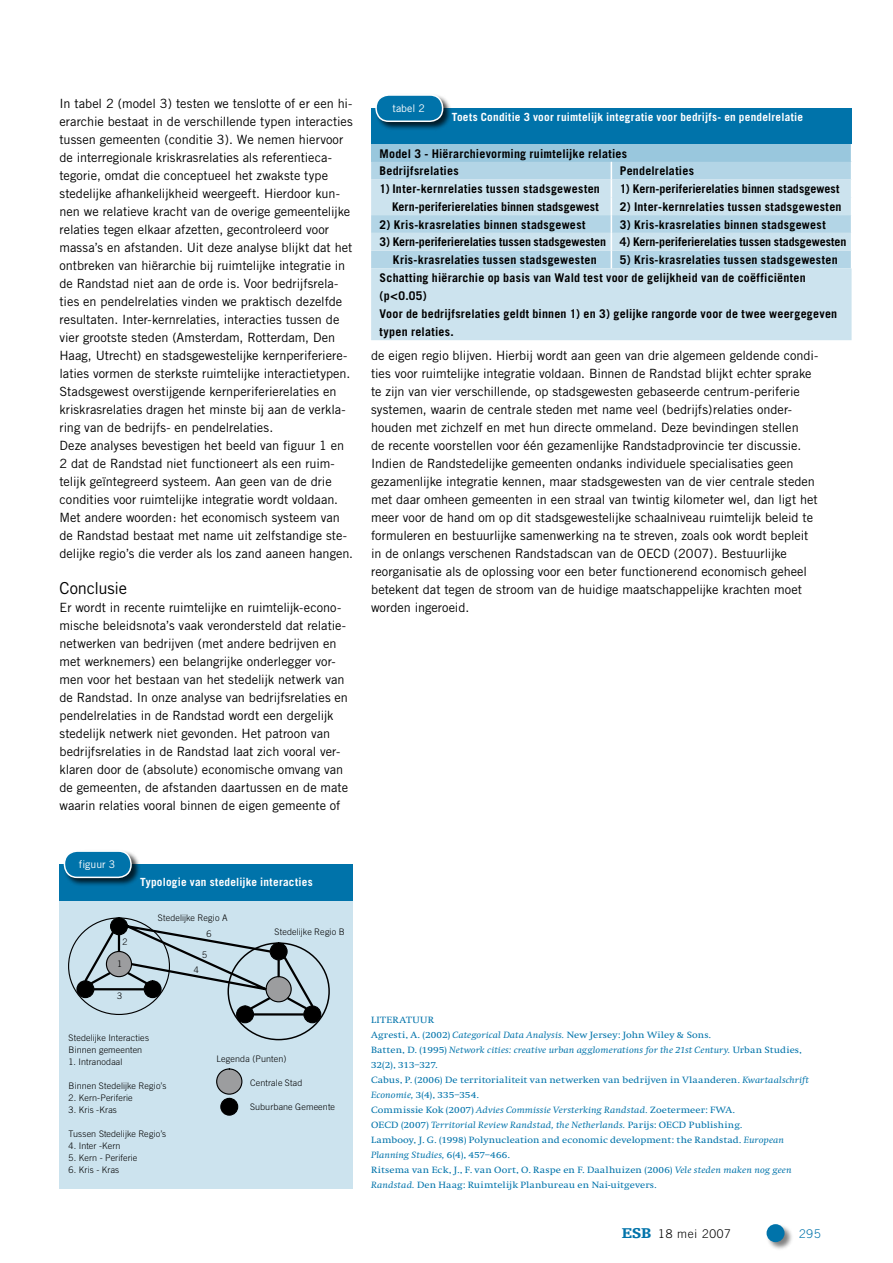
<style>
.page{position:relative;width:893px;height:1263px;background:#fff}
.page>*{position:absolute;margin:0;border:0;box-sizing:border-box;transform-origin:0 0}
.t1{font:16.5px "Trade Gothic";letter-spacing:-.015em;color:#000}
.t2{font:12.75px/18px "Trade Gothic";color:#000}
.t3{font:700 12px/18px "Trade Gothic";letter-spacing:.015em;color:#000}
.t4{font:300 12px "Trade Gothic";letter-spacing:.06em;color:#000}
.t5{font:300 12px "Trade Gothic";color:#0073aa}
.t6{font:700 11.25px "Trade Gothic";letter-spacing:.02em;color:#fff}
.t7{font:10.5px "Trade Gothic";color:#fff}
.t8{font:9.45px/15px "Swift";letter-spacing:.01em;color:#0073aa;scale:1.11 1}
.t9{font:300 9px/16px "Trade Gothic";letter-spacing:.01em;color:#000}
.s1{font-style:italic}
.s2{font-family:"Egyptienne F";font-weight:900;font-size:15px;color:#0073aa}
</style>
<div class="page">
<div style="left:766px;top:1223px;width:28px;height:29px;background:#000;opacity:.5"></div>
<div style="left:766px;top:1224px;width:18px;height:18px;background:#0073aa;border-radius:50%"></div>
<div style="left:60px;top:900px;width:293px;height:288px;background:#cce3ee"></div>
<div style="left:111px;top:918px;width:16px;height:17px;background:#000;border-radius:50%"></div>
<div style="left:110px;top:917px;width:18px;height:18px;border:1px solid #000;border-radius:50%"></div>
<div style="left:77px;top:981px;width:17px;height:16px;background:#000;border-radius:50%"></div>
<div style="left:76px;top:980px;width:18px;height:18px;border:1px solid #000;border-radius:50%"></div>
<div style="left:304px;top:1006px;width:17px;height:17px;background:#000;border-radius:50%"></div>
<div style="left:303px;top:1005px;width:18px;height:18px;border:1px solid #000;border-radius:50%"></div>
<div style="left:237px;top:1006px;width:16px;height:17px;background:#000;border-radius:50%"></div>
<div style="left:236px;top:1005px;width:18px;height:18px;border:1px solid #000;border-radius:50%"></div>
<div style="left:221px;top:1098px;width:17px;height:17px;background:#000;border-radius:50%"></div>
<div style="left:220px;top:1098px;width:18px;height:18px;border:1px solid #000;border-radius:50%"></div>
<div style="left:217px;top:1069px;width:25px;height:25px;background:#9c9d9f;border-radius:50%"></div>
<div style="left:216px;top:1068px;width:26px;height:27px;border:1px solid #000;border-radius:50%"></div>
<svg style="left:82px;top:923px;width:233px;height:94px"></svg>
<div style="left:60px;top:864px;width:293px;height:36px;background:#0073aa"></div>
<div style="left:63px;top:849px;width:78px;height:39px;background:#000;opacity:.75"></div>
<div style="left:64px;top:851px;width:67px;height:26px;background:#0073aa;border-radius:13px"></div>
<div style="left:64px;top:850px;width:68px;height:28px;border:2px solid #fff;border-radius:13px"></div>
<div style="left:371px;top:108px;width:481px;height:36px;background:#0073aa"></div>
<div style="left:371px;top:144px;width:481px;height:18px;background:#99c7dd"></div>
<div style="left:371px;top:162px;width:480px;height:18px;background:#b3d5e6"></div>
<svg style="left:371px;top:180px;width:481px;height:160px;background:#c6e0ec"></svg>
<svg style="left:611px;top:162px;width:1px;height:106px"></svg>
<svg style="left:851px;top:144px;width:1px;height:124px"></svg>
<div style="left:374px;top:93px;width:79px;height:39px;background:#000;opacity:.75"></div>
<div style="left:376px;top:95px;width:67px;height:26px;background:#0073aa;border-radius:13px"></div>
<div style="left:375px;top:94px;width:68px;height:28px;border:2px solid #fff;border-radius:13px"></div>
<p class="t2" style="left:60px;top:94px;width:295px">In tabel 2 (model 3) testen we tenslotte of er een hi&shy;ërarchie bestaat in de verschillende typen interacties tussen gemeenten (conditie 3). We nemen hiervoor de interregionale kriskrasrelaties als referentieca&shy;tegorie, omdat die conceptueel het zwakste type stedelijke afhankelijkheid weergeeft. Hierdoor kun&shy;nen we relatieve kracht van de overige gemeentelijke relaties tegen elkaar afzetten, gecontroleerd voor massa’s en afstanden. Uit deze analyse blijkt dat het ontbreken van hiërarchie bij ruimtelijke integratie in de Randstad niet aan de orde is. Voor bedrijfsrela&shy;ties en pendelrelaties vinden we praktisch dezelfde resultaten. Inter-kernrelaties, interacties tussen de vier grootste steden (Amsterdam, Rotterdam, Den Haag, Utrecht) en stadsgewestelijke kernperiferiere&shy;laties vormen de sterkste ruimtelijke interactietypen.<br>Stadsgewest overstijgende kernperiferierelaties en kriskrasrelaties dragen het minste bij aan de verkla&shy;ring van de bedrijfs- en pendelrelaties.<br>Deze analyses bevestigen het beeld van figuur 1 en 2 dat de Randstad niet functioneert als een ruim&shy;telijk geïntegreerd systeem. Aan geen van de drie condities voor ruimtelijke integratie wordt voldaan.<br>Met andere woorden: het economisch systeem van de Randstad bestaat met name uit zelfstandige ste&shy;delijke regio’s die verder als los zand aaneen hangen.</p>
<p class="t1" style="left:60px;top:578px;width:69px">Conclusie</p>
<p class="t2" style="left:60px;top:598px;width:290px">Er wordt in recente ruimtelijke en ruimtelijk-econo&shy;mische beleidsnota’s vaak verondersteld dat relatie&shy;netwerken van bedrijven (met andere bedrijven en met werknemers) een belangrijke onderlegger vor&shy;men voor het bestaan van het stedelijk netwerk van de Randstad. In onze analyse van bedrijfsrelaties en pendelrelaties in de Randstad wordt een dergelijk stedelijk netwerk niet gevonden. Het patroon van bedrijfsrelaties in de Randstad laat zich vooral ver&shy;klaren door de (absolute) economische omvang van de gemeenten, de afstanden daartussen en de mate waarin relaties vooral binnen de eigen gemeente of</p>
<p class="t7" style="left:393px;top:102px;width:34px">tabel 2</p>
<p class="t6" style="left:452px;top:110px;width:353px">Toets Conditie 3 voor ruimtelijk integratie voor bedrijfs- en pendelrelatie</p>
<p class="t3" style="left:380px;top:144px;width:249px">Model 3 - Hiërarchievorming ruimtelijke relaties<br>Bedrijfsrelaties</p>
<p class="t3" style="left:620px;top:162px;width:76px">Pendelrelaties</p>
<p class="t3" style="left:380px;top:180px;width:222px">1) Inter-kernrelaties tussen stadsgewesten</p>
<p class="t3" style="left:620px;top:180px;width:221px">1) Kern-periferierelaties binnen stadsgewest</p>
<p class="t3" style="left:392px;top:197px;width:208px">Kern-periferierelaties binnen stadsgewest</p>
<p class="t3" style="left:620px;top:197px;width:223px">2) Inter-kernrelaties tussen stadsgewesten</p>
<p class="t3" style="left:380px;top:215px;width:207px">2) Kris-krasrelaties binnen stadsgewest</p>
<p class="t3" style="left:620px;top:215px;width:207px">3) Kris-krasrelaties binnen stadsgewest</p>
<p class="t3" style="left:393px;top:233px;width:455px;text-indent:-13px">3) Kern-periferierelaties tussen stadsgewesten 4) Kern-periferierelaties tussen stadsgewesten<br>Kris-krasrelaties tussen stadsgewesten</p>
<p class="t3" style="left:380px;top:251px;width:460px;text-indent:240px">5) Kris-krasrelaties tussen stadsgewesten Schatting hiërarchie op basis van Wald test voor de gelijkheid van de coëfficiënten (p&lt;0.05)<br>Voor de bedrijfsrelaties geldt binnen 1) en 3) gelijke rangorde voor de twee weergegeven typen relaties.</p>
<p class="t2" style="left:371px;top:346px;width:449px">de eigen regio blijven. Hierbij wordt aan geen van drie algemeen geldende condi&shy;ties voor ruimtelijke integratie voldaan. Binnen de Randstad blijkt echter sprake te zijn van vier verschillende, op stadsgewesten gebaseerde centrum-periferie systemen, waarin de centrale steden met name veel (bedrijfs)relaties onder&shy;houden met zichzelf en met hun directe ommeland. Deze bevindingen stellen<br>de recente voorstellen voor één gezamenlijke Randstadprovincie ter discussie.<br>Indien de Randstedelijke gemeenten ondanks individuele specialisaties geen gezamenlijke integratie kennen, maar stadsgewesten van de vier centrale steden met daar omheen gemeenten in een straal van twintig kilometer wel, dan ligt het meer voor de hand om op dit stadsgewestelijke schaalniveau ruimtelijk beleid te formuleren en bestuurlijke samenwerking na te streven, zoals ook wordt bepleit in de onlangs verschenen Randstadscan van de OECD (2007). Bestuurlijke reorganisatie als de oplossing voor een beter functionerend economisch geheel betekent dat tegen de stroom van de huidige maatschappelijke krachten moet worden ingeroeid.</p>
<p class="t7" style="left:79px;top:858px;width:38px">figuur 3</p>
<p class="t9" style="left:122px;top:934px;width:7px">2</p>
<p class="t9" style="left:117px;top:956px;width:7px">1</p>
<p class="t9" style="left:117px;top:988px;width:7px">3</p>
<p class="t6" style="left:140px;top:875px;width:174px">Typologie van stedelijke interacties</p>
<p class="t9" style="left:206px;top:910px;width:23px;text-indent:-49px">Stedelijke Regio A<br>6</p>
<p class="t9" style="left:202px;top:947px;width:7px">5</p>
<p class="t9" style="left:194px;top:962px;width:7px">4</p>
<p class="t9" style="left:275px;top:924px;width:72px">Stedelijke Regio B</p>
<p class="t9" style="left:69px;top:1032px;width:82px;line-height:12px">Stedelijke Interacties<br>Binnen gemeenten</p>
<p class="t9" style="left:69px;top:1054px;width:55px">1. Intranodaal</p>
<p class="t9" style="left:69px;top:1078px;width:99px">Binnen Stedelijke Regio’s</p>
<p class="t9" style="left:69px;top:1090px;width:66px">2. Kern-Periferie</p>
<p class="t9" style="left:69px;top:1102px;width:50px">3. Kris -Kras</p>
<p class="t9" style="left:69px;top:1126px;width:99px">Tussen Stedelijke Regio’s</p>
<p class="t9" style="left:69px;top:1138px;width:53px">4. Inter -Kern</p>
<p class="t9" style="left:69px;top:1150px;width:70px">5. Kern - Periferie</p>
<p class="t9" style="left:69px;top:1162px;width:52px">6. Kris - Kras</p>
<p class="t9" style="left:217px;top:1050px;width:71px">Legenda (Punten)</p>
<p class="t9" style="left:250px;top:1075px;width:54px">Centrale Stad</p>
<p class="t9" style="left:250px;top:1098px;width:87px">Suburbane Gemeente</p>
<p class="t8" style="left:371px;top:1013px;width:396px">Literatuur<br>Agresti, A. (2002) <span class="s1">Categorical Data Analysis.</span> New Jersey: John Wiley &amp; Sons.<br>Batten, D. (1995) <span class="s1">Network cities: creative urban agglomerations for the 21st Century.</span> Urban Studies, 32(2), 313–327.<br>Cabus, P. (2006) De territorialiteit van netwerken van bedrijven in Vlaanderen. <span class="s1">Kwartaalschrift Economie,</span> 3(4), 335–354.<br>Commissie Kok (2007) <span class="s1">Advies Commissie Versterking Randstad.</span> Zoetermeer: FWA.<br>OECD (2007) <span class="s1">Territorial Review Randstad, the Netherlands.</span> Parijs: OECD Publishing.<br>Lambooy, J. G. (1998) Polynucleation and economic development: the Randstad. <span class="s1">European Planning Studies,</span> 6(4), 457–466.<br>Ritsema van Eck, J., F. van Oort, O. Raspe en F. Daalhuizen (2006) <span class="s1">Vele steden maken nog geen Randstad.</span> Den Haag: Ruimtelijk Planbureau en Nai-uitgevers.</p>
<p class="t4" style="left:622px;top:1226px;width:111px"><span class="s2">ESB</span> 18 mei 2007</p>
<p class="t5" style="left:799px;top:1226px;width:23px">295</p>
</div>
